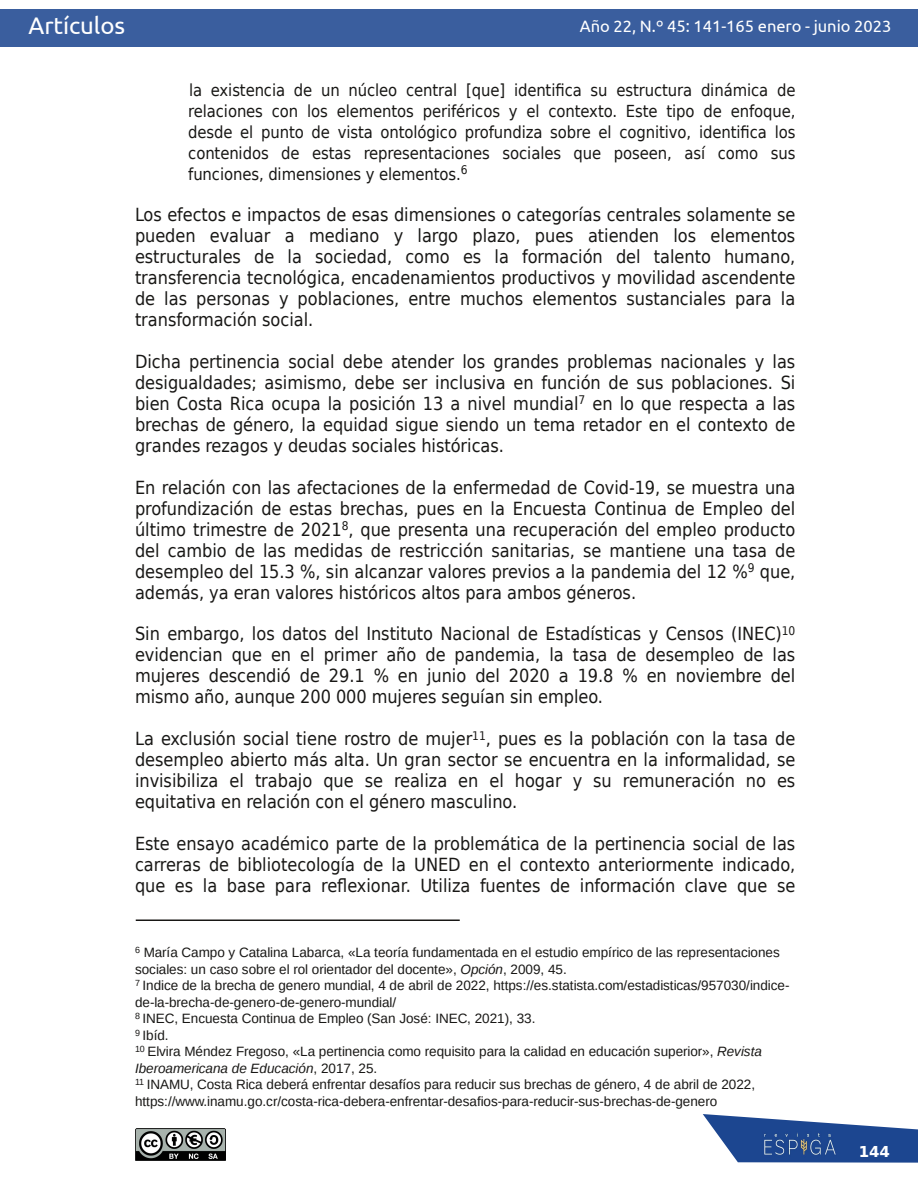
<style>
.page{position:relative;width:918px;height:1188px;background:#fff}
.page>*{position:absolute;margin:0;border:0;box-sizing:border-box;transform-origin:0 0}
.t1{font:24px "Ubuntu";letter-spacing:-.005em;color:#fff}
.t2{font:18px/21px "DejaVu Sans Condensed";color:#181715;text-align:justify}
.t3{font:16.5px/21px "DejaVu Sans Condensed";letter-spacing:-.005em;color:#181715;text-align:justify}
.t4{font:16.5px "Ubuntu";color:#fff}
.t5{font:700 15px "DejaVu Sans";color:#fff}
.t6{font:13.5px/16.5px "Liberation Sans";color:#181715}
.s1{font-style:italic}
</style>
<div class="page">
<svg style="left:703px;top:1114px;width:215px;height:49px"></svg>
<img style="left:741px;top:1129px;width:118px;height:31px">
<div style="left:0;top:9px;width:918px;height:38px;background:#3a5e9e"></div>
<img style="left:135px;top:1129px;width:90px;height:31px">
<hr style="left:136px;top:920px;width:324px;height:1px;background:#181715">
<h1 class="t1" style="left:28px;top:12px;width:98px">Artículos</h1>
<p class="t4" style="left:580px;top:16px;width:313px">Año 22, N.º 45: 141-165 enero - junio 2023</p>
<p class="t3" style="left:188px;top:79px;width:609px">la existencia de un núcleo central [que] identifica su estructura dinámica de relaciones con los elementos periféricos y el contexto. Este tipo de enfoque, desde el punto de vista ontológico profundiza sobre el cognitivo, identifica los contenidos de estas representaciones sociales que poseen, así como sus funciones, dimensiones y elementos.<sup>6</sup></p>
<p class="t2" style="left:135px;top:205px;width:662px">Los efectos e impactos de esas dimensiones o categorías centrales solamente se pueden evaluar a mediano y largo plazo, pues atienden los elementos estructurales de la sociedad, como es la formación del talento humano, transferencia tecnológica, encadenamientos productivos y movilidad ascendente de las personas y poblaciones, entre muchos elementos sustanciales para la transformación social.</p>
<p class="t2" style="left:135px;top:351px;width:662px">Dicha pertinencia social debe atender los grandes problemas nacionales y las desigualdades; asimismo, debe ser inclusiva en función de sus poblaciones. Si bien Costa Rica ocupa la posición 13 a nivel mundial<sup>7</sup> en lo que respecta a las brechas de género, la equidad sigue siendo un tema retador en el contexto de grandes rezagos y deudas sociales históricas.</p>
<p class="t2" style="left:135px;top:477px;width:662px">En relación con las afectaciones de la enfermedad de Covid-19, se muestra una profundización de estas brechas, pues en la Encuesta Continua de Empleo del último trimestre de 2021<sup>8</sup>, que presenta una recuperación del empleo producto del cambio de las medidas de restricción sanitarias, se mantiene una tasa de desempleo del 15.3 %, sin alcanzar valores previos a la pandemia del 12 %<sup>9</sup> que, además, ya eran valores históricos altos para ambos géneros.</p>
<p class="t2" style="left:135px;top:624px;width:662px">Sin embargo, los datos del Instituto Nacional de Estadísticas y Censos (INEC)<sup>10 </sup>evidencian que en el primer año de pandemia, la tasa de desempleo de las mujeres descendió de 29.1 % en junio del 2020 a 19.8 % en noviembre del mismo año, aunque 200 000 mujeres seguían sin empleo.</p>
<p class="t2" style="left:135px;top:729px;width:662px">La exclusión social tiene rostro de mujer<sup>11</sup>, pues es la población con la tasa de desempleo abierto más alta. Un gran sector se encuentra en la informalidad, se invisibiliza el trabajo que se realiza en el hogar y su remuneración no es equitativa en relación con el género masculino.</p>
<p class="t2" style="left:135px;top:833px;width:662px">Este ensayo académico parte de la problemática de la pertinencia social de las carreras de bibliotecología de la UNED en el contexto anteriormente indicado, que es la base para reflexionar. Utiliza fuentes de información clave que se</p>
<p class="t6" style="left:135px;top:944px;width:656px"><sup>6</sup> María Campo y Catalina Labarca, «La teoría fundamentada en el estudio empírico de las representaciones sociales: un caso sobre el rol orientador del docente», <span class="s1">Opción</span>, 2009, 45.<br><sup>7</sup> Indice de la brecha de genero mundial, 4 de abril de 2022, https://es.statista.com/estadisticas/957030/indice&shy;de-la-brecha-de-genero-de-genero-mundial/<br><sup>8</sup> INEC, Encuesta Continua de Empleo (San José: INEC, 2021), 33.<br><sup>9</sup> Ibíd.<br><sup>10</sup> Elvira Méndez Fregoso, «La pertinencia como requisito para la calidad en educación superior», <span class="s1">Revista Iberoamericana de Educación</span>, 2017, 25.<br><sup>11</sup> INAMU, Costa Rica deberá enfrentar desafíos para reducir sus brechas de género, 4 de abril de 2022, https://www.inamu.go.cr/costa-rica-debera-enfrentar-desafios-para-reducir-sus-brechas-de-genero</p>
<p class="t5" style="left:859px;top:1143px;width:33px">144</p>
</div>
